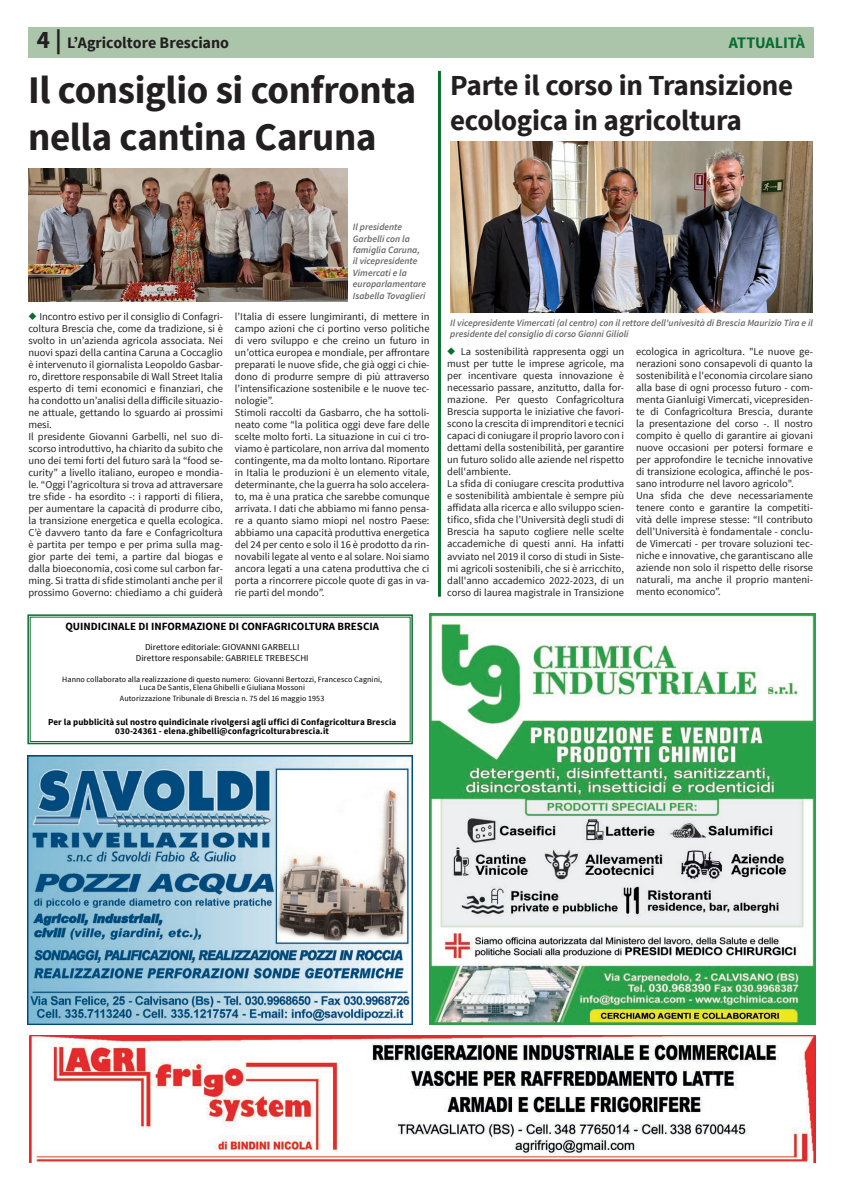
<style>
.page{position:relative;width:842px;height:1191px;background:#fff}
.page>*{position:absolute;margin:0;border:0;box-sizing:border-box;transform-origin:0 0}
.TITOLI_articoli_BIG{font:700 39px/46.8px "Source Sans Pro";letter-spacing:-.01em;color:#231f20}
.TITOLI_articoli_BIG-2{font:700 29px/34.8px "Source Sans Pro";letter-spacing:-.01em;color:#231f20}
.t1{font:700 16px "Source Sans Pro";letter-spacing:-.005em;color:#231f20}
.t2{font:700 16px "Source Sans Pro";letter-spacing:-.01em;color:#086d2f}
.Testo_lungo{font:700 11px "Source Sans Pro";color:#000001}
.Testo_lungo-2{font:10.5px/12px "Source Sans Pro";color:#231f20;text-align:justify}
.Didascalia{font:italic 600 9.5px/11.4px "Source Sans Pro";color:#666}
.Testo_lungo-3{font:700 9px/9px "Source Sans Pro";letter-spacing:.01em;color:#000001;text-align:center}
.Testo_lungo-4{font:9px "Source Sans Pro";letter-spacing:.005em;color:#000001}
.Testo_lungo-5{font:8px/8px "Source Sans Pro";letter-spacing:.01em;color:#000001;text-align:center}
.s1{font-size:25px}
.s2{color:#086d2f}
</style>
<div class="page">
<div style="left:28px;top:27px;width:785px;height:30px;background:#abc5ab"></div>
<img style="left:28px;top:168px;width:319px;height:133px">
<img style="left:30px;top:1035px;width:785px;height:127px">
<img style="left:27px;top:755px;width:386px;height:270px">
<img style="left:429px;top:613px;width:386px;height:412px">
<img style="left:450px;top:142px;width:362px;height:170px">
<svg style="left:27px;top:614px;width:386px;height:131px"></svg>
<hr style="left:438px;top:71px;width:3px;height:526px;background:#086d2f">
<p class="t1" style="left:37px;top:33px;width:194px"><span class="s1">4 |</span> L’Agricoltore Bresciano</p>
<p class="t2" style="left:729px;top:33px;width:78px">ATTUALITÀ</p>
<p class="TITOLI_articoli_BIG" style="left:28px;top:68px;width:390px">Il consiglio si confronta nella cantina Caruna</p>
<p class="TITOLI_articoli_BIG-2" style="left:450px;top:69px;width:344px">Parte il corso in Transizione ecologica in agricoltura</p>
<p class="Testo_lungo-2" style="left:28px;top:311px;width:196px"><span class="s2">◆</span> Incontro estivo per il consiglio di Confagri&shy;coltura Brescia che, come da tradizione, si è svolto in un’azienda agricola associata. Nei nuovi spazi della cantina Caruna a Coccaglio è intervenuto il giornalista Leopoldo Gasbar&shy;ro, direttore responsabile di Wall Street Italia esperto di temi economici e finanziari, che ha condotto un’analisi della difficile situazio&shy;ne attuale, gettando lo sguardo ai prossimi mesi.</p>
<p class="Testo_lungo-2" style="left:28px;top:431px;width:196px">Il presidente Giovanni Garbelli, nel suo di&shy;scorso introduttivo, ha chiarito da subito che uno dei temi forti del futuro sarà la “food se&shy;curity” a livello italiano, europeo e mondia&shy;le. “Oggi l’agricoltura si trova ad attraversare tre sfide - ha esordito -: i rapporti di filiera, per aumentare la capacità di produrre cibo, la transizione energetica e quella ecologica.<br>C’è davvero tanto da fare e Confagricoltura è partita per tempo e per prima sulla mag&shy;gior parte dei temi, a partire dal biogas e dalla bioeconomia, così come sul carbon far&shy;ming. Si tratta di sfide stimolanti anche per il prossimo Governo: chiediamo a chi guiderà</p>
<p class="Didascalia" style="left:353px;top:221px;width:75px">Il presidente<br>Garbelli con la famiglia Caruna, il vicepresidente<br>Vimercati e la europarlamentare<br>Isabella Tovaglieri</p>
<p class="Testo_lungo-2" style="left:235px;top:311px;width:196px">l’Italia di essere lungimiranti, di mettere in campo azioni che ci portino verso politiche di vero sviluppo e che creino un futuro in un’ottica europea e mondiale, per affrontare preparati le nuove sfide, che già oggi ci chie&shy;dono di produrre sempre di più attraverso l’intensificazione sostenibile e le nuove tec&shy;nologie”.</p>
<p class="Testo_lungo-2" style="left:235px;top:407px;width:196px">Stimoli raccolti da Gasbarro, che ha sottoli&shy;neato come “la politica oggi deve fare delle scelte molto forti. La situazione in cui ci tro&shy;viamo è particolare, non arriva dal momento contingente, ma da molto lontano. Riportare in Italia le produzioni è un elemento vitale, determinante, che la guerra ha solo accelera&shy;to, ma è una pratica che sarebbe comunque arrivata. I dati che abbiamo mi fanno pensa&shy;re a quanto siamo miopi nel nostro Paese: abbiamo una capacità produttiva energetica del 24 per cento e solo il 16 è prodotto da rin&shy;novabili legate al vento e al solare. Noi siamo ancora legati a una catena produttiva che ci porta a rincorrere piccole quote di gas in va&shy;rie parti del mondo”.</p>
<p class="Testo_lungo" style="left:65px;top:619px;width:315px">QUINDICINALE DI INFORMAZIONE DI CONFAGRICOLTURA BRESCIA</p>
<p class="Testo_lungo-4" style="left:145px;top:641px;width:156px">Direttore editoriale: GIOVANNI GARBELLI</p>
<p class="Testo_lungo-4" style="left:136px;top:652px;width:174px">Direttore responsabile: GABRIELE TREBESCHI</p>
<p class="Testo_lungo-5" style="left:62px;top:676px;width:321px">Hanno collaborato alla realizzazione di questo numero: Giovanni Bertozzi, Francesco Cagnini,<br>Luca De Santis, Elena Ghibelli e Giuliana Mossoni</p>
<p class="Testo_lungo-5" style="left:120px;top:694px;width:206px">Autorizzazione Tribunale di Brescia n. 75 del 16 maggio 1953</p>
<p class="Testo_lungo-3" style="left:48px;top:717px;width:350px">Per la pubblicità sul nostro quindicinale rivolgersi agli uffici di Confagricoltura Brescia<br>030-24361 - elena.ghibelli@confagricolturabrescia.it</p>
<p class="Didascalia" style="left:450px;top:317px;width:364px">Il vicepresidente Vimercati (al centro) con il rettore dell'univesità di Brescia Maurizio Tira e il presidente del consiglio di corso Gianni Gilioli</p>
<p class="Testo_lungo-2" style="left:447px;top:346px;width:178px"><span class="s2">◆</span> La sostenibilità rappresenta oggi un must per tutte le imprese agricole, ma per incentivare questa innovazione è necessario passare, anzitutto, dalla for&shy;mazione. Per questo Confagricoltura Brescia supporta le iniziative che favori&shy;scono la crescita di imprenditori e tecnici capaci di coniugare il proprio lavoro con i dettami della sostenibilità, per garantire un futuro solido alle aziende nel rispetto dell'ambiente.</p>
<p class="Testo_lungo-2" style="left:447px;top:478px;width:178px">La sfida di coniugare crescita produttiva e sostenibilità ambientale è sempre più affidata alla ricerca e allo sviluppo scien&shy;tifico, sfida che l’Università degli studi di Brescia ha saputo cogliere nelle scelte accademiche di questi anni. Ha infatti avviato nel 2019 il corso di studi in Siste&shy;mi agricoli sostenibili, che si è arricchito, dall'anno accademico 2022-2023, di un corso di laurea magistrale in Transizione</p>
<p class="Testo_lungo-2" style="left:636px;top:346px;width:178px">ecologica in agricoltura. "Le nuove ge&shy;nerazioni sono consapevoli di quanto la sostenibilità e l'economia circolare siano alla base di ogni processo futuro - com&shy;menta Gianluigi Vimercati, vicepresiden&shy;te di Confagricoltura Brescia, durante la presentazione del corso -. Il nostro compito è quello di garantire ai giovani nuove occasioni per potersi formare e per approfondire le tecniche innovative di transizione ecologica, affinché le pos&shy;sano introdurre nel lavoro agricolo".</p>
<p class="Testo_lungo-2" style="left:636px;top:490px;width:178px">Una sfida che deve necessariamente tenere conto e garantire la competiti&shy;vità delle imprese stesse: “Il contributo dell’Università è fondamentale - conclu&shy;de Vimercati - per trovare soluzioni tec&shy;niche e innovative, che garantiscano alle aziende non solo il rispetto delle risorse naturali, ma anche il proprio manteni&shy;mento economico”.</p>
</div>
